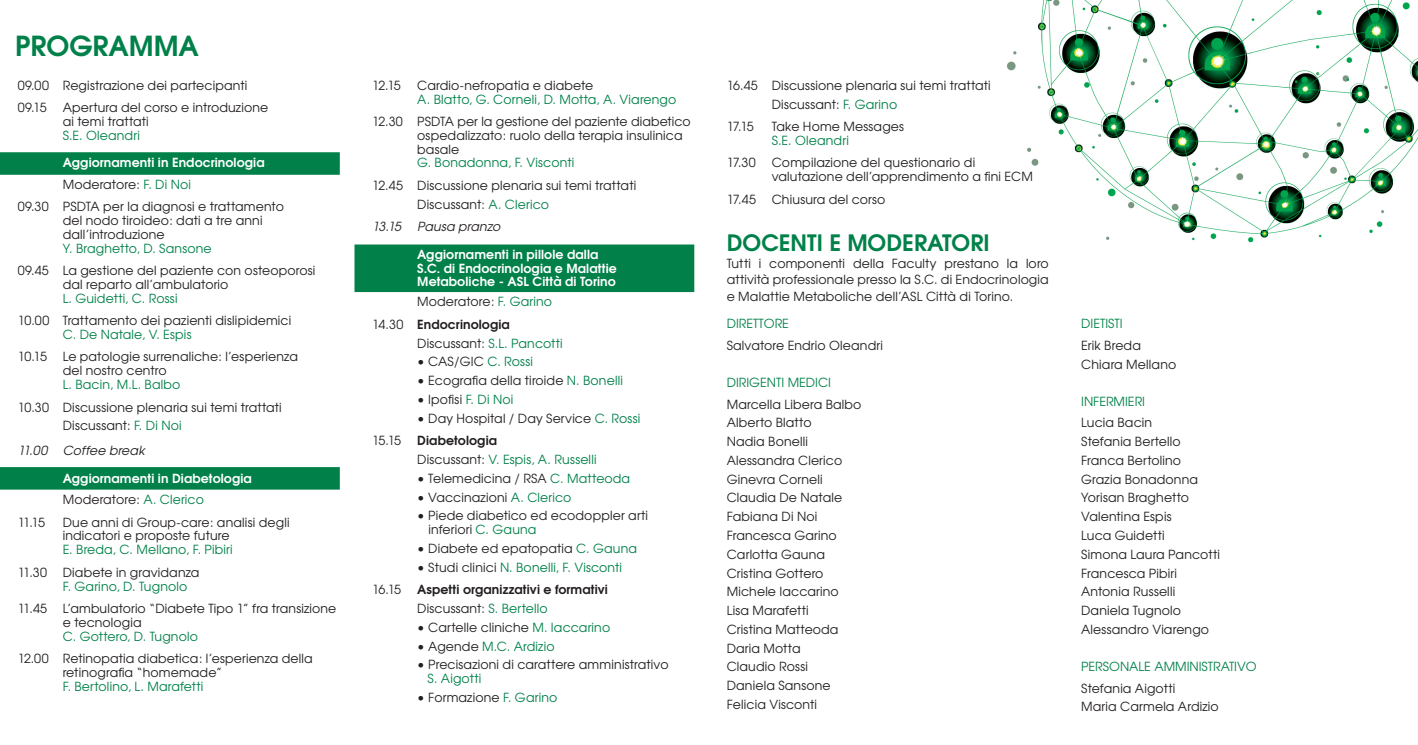
<style>
.page{position:relative;width:1418px;height:745px;background:#fff}
.page>*{position:absolute;margin:0;border:0;box-sizing:border-box;transform-origin:0 0}
.t1{font:600 27.5px "Avant Garde";color:#018149}
.t2{font:600 22.5px "Avant Garde";color:#018149}
.t3{font:12.5px/13.8px "Avant Garde";letter-spacing:.01em;color:#231f20}
.t4{font:12.5px "Avant Garde";letter-spacing:.01em;color:#018149}
.t5{font:600 12.5px/13.8px "Avant Garde";letter-spacing:.01em;color:#fff}
.t6{font:600 12.5px "Avant Garde";letter-spacing:.01em;color:#231f20}
.t7{font:italic 12.5px "Avant Garde";letter-spacing:.01em;color:#231f20}
.s1{color:#018149}
.s2{font-weight:400}
.s3{color:#231f20}
</style>
<div class="page">
<img style="left:1007px;top:0;width:410px;height:243px">
<div style="left:354px;top:244px;width:340px;height:48px;background:#018149"></div>
<div style="left:0;top:152px;width:340px;height:23px;background:#018149"></div>
<div style="left:0;top:467px;width:340px;height:22px;background:#018149"></div>
<p class="t1" style="left:15px;top:28px;width:185px">PROGRAMMA</p>
<p class="t3" style="left:18px;top:78px;width:231px">09.00 Registrazione dei partecipanti</p>
<p class="t3" style="left:18px;top:101px;width:30px">09.15</p>
<p class="t3" style="left:63px;top:101px;width:207px">Apertura del corso e introduzione</p>
<p class="t3" style="left:63px;top:114px;width:88px">ai temi trattati</p>
<p class="t4" style="left:63px;top:127px;width:79px">S.E. Oleandri</p>
<p class="t5" style="left:63px;top:156px;width:203px">Aggiornamenti in Endocrinologia</p>
<p class="t3" style="left:63px;top:177px;width:130px">Moderatore: <span class="s1">F. Di Noi</span></p>
<p class="t3" style="left:18px;top:199px;width:268px">09.30 PSDTA per la diagnosi e trattamento</p>
<p class="t3" style="left:63px;top:213px;width:201px">del nodo tiroideo: dati a tre anni dall’introduzione</p>
<p class="t4" style="left:63px;top:240px;width:150px">Y. Braghetto, D. Sansone</p>
<p class="t3" style="left:18px;top:263px;width:299px">09.45 La gestione del paziente con osteoporosi</p>
<p class="t3" style="left:63px;top:277px;width:167px">dal reparto all’ambulatorio</p>
<p class="t4" style="left:63px;top:290px;width:116px">L. Guidetti, C. Rossi</p>
<p class="t3" style="left:18px;top:313px;width:275px">10.00 Trattamento dei pazienti dislipidemici</p>
<p class="t4" style="left:63px;top:326px;width:130px">C. De Natale, V. Espis</p>
<p class="t3" style="left:18px;top:349px;width:31px">10.15</p>
<p class="t3" style="left:63px;top:349px;width:237px">Le patologie surrenaliche: l’esperienza</p>
<p class="t3" style="left:63px;top:363px;width:105px">del nostro centro</p>
<p class="t4" style="left:63px;top:376px;width:119px">L. Bacin, M.L. Balbo</p>
<p class="t3" style="left:18px;top:399px;width:265px">10.30 Discussione plenaria sui temi trattati</p>
<p class="t3" style="left:63px;top:418px;width:120px">Discussant: <span class="s1">F. Di Noi</span></p>
<p class="t7" style="left:18px;top:442px;width:128px">11.00 Coffee break</p>
<p class="t5" style="left:63px;top:471px;width:191px">Aggiornamenti in Diabetologia</p>
<p class="t3" style="left:63px;top:492px;width:143px">Moderatore: <span class="s1">A. Clerico</span></p>
<p class="t3" style="left:18px;top:514px;width:29px">11.15</p>
<p class="t3" style="left:63px;top:514px;width:228px">Due anni di Group-care: analisi degli indicatori e proposte future</p>
<p class="t4" style="left:63px;top:541px;width:171px">E. Breda, C. Mellano, F. Pibiri</p>
<p class="t3" style="left:18px;top:564px;width:31px">11.30</p>
<p class="t3" style="left:63px;top:564px;width:138px">Diabete in gravidanza</p>
<p class="t4" style="left:63px;top:577px;width:126px">F. Garino, D. Tugnolo</p>
<p class="t3" style="left:63px;top:601px;width:275px;text-indent:-45px">11.45 L’ambulatorio “Diabete Tipo 1” fra transizione e tecnologia</p>
<p class="t4" style="left:63px;top:627px;width:137px">C. Gottero, D. Tugnolo</p>
<p class="t3" style="left:63px;top:651px;width:251px;text-indent:-45px">12.00 Retinopatia diabetica: l’esperienza della retinografia “homemade”</p>
<p class="t4" style="left:63px;top:677px;width:142px">F. Bertolino, L. Marafetti</p>
<p class="t3" style="left:372px;top:78px;width:30px">12.15</p>
<p class="t3" style="left:417px;top:78px;width:178px">Cardio-nefropatia e diabete</p>
<p class="t4" style="left:417px;top:91px;width:261px">A. Blatto, G. Corneli, D. Motta, A. Viarengo</p>
<p class="t3" style="left:417px;top:114px;width:275px;text-indent:-45px">12.30 PSDTA per la gestione del paziente diabetico ospedalizzato: ruolo della terapia insulinica basale</p>
<p class="t4" style="left:417px;top:155px;width:158px">G. Bonadonna, F. Visconti</p>
<p class="t3" style="left:372px;top:178px;width:265px">12.45 Discussione plenaria sui temi trattati</p>
<p class="t3" style="left:417px;top:197px;width:133px">Discussant: <span class="s1">A. Clerico</span></p>
<p class="t7" style="left:372px;top:219px;width:30px">13.15</p>
<p class="t7" style="left:417px;top:219px;width:85px">Pausa pranzo</p>
<p class="t5" style="left:417px;top:247px;width:183px">Aggiornamenti in pillole dalla</p>
<p class="t5" style="left:417px;top:261px;width:201px">S.C. di Endocrinologia e Malattie<br>Metaboliche - ASL Città di Torino</p>
<p class="t3" style="left:417px;top:294px;width:136px">Moderatore: <span class="s1">F. Garino</span></p>
<p class="t6" style="left:372px;top:316px;width:139px"><span class="s2">14.30</span> Endocrinologia</p>
<p class="t4" style="left:417px;top:335px;width:147px"><span class="s3">Discussant:</span> S.L. Pancotti</p>
<p class="t3" style="left:417px;top:354px;width:117px">• CAS/GIC <span class="s1">C. Rossi</span></p>
<p class="t3" style="left:417px;top:373px;width:207px">• Ecografia della tiroide <span class="s1">N. Bonelli</span></p>
<p class="t3" style="left:417px;top:392px;width:98px">• Ipofisi <span class="s1">F. Di Noi</span></p>
<p class="t3" style="left:417px;top:411px;width:225px">• Day Hospital / Day Service <span class="s1">C. Rossi</span></p>
<p class="t3" style="left:372px;top:433px;width:30px">15.15</p>
<p class="t6" style="left:417px;top:432px;width:81px">Diabetologia</p>
<p class="t4" style="left:417px;top:451px;width:181px"><span class="s3">Discussant:</span> V. Espis, A. Russelli</p>
<p class="t3" style="left:417px;top:471px;width:214px">• Telemedicina / RSA <span class="s1">C. Matteoda</span></p>
<p class="t3" style="left:417px;top:489px;width:156px">• Vaccinazioni <span class="s1">A. Clerico</span></p>
<p class="t3" style="left:428px;top:508px;width:221px;text-indent:-11px">• Piede diabetico ed ecodoppler arti inferiori <span class="s1">C. Gauna</span></p>
<p class="t3" style="left:417px;top:541px;width:221px">• Diabete ed epatopatia <span class="s1">C. Gauna</span></p>
<p class="t4" style="left:417px;top:559px;width:206px"><span class="s3">• Studi clinici</span> N. Bonelli, F. Visconti</p>
<p class="t3" style="left:372px;top:582px;width:30px">16.15</p>
<p class="t6" style="left:417px;top:581px;width:192px">Aspetti organizzativi e formativi</p>
<p class="t3" style="left:417px;top:601px;width:132px">Discussant: <span class="s1">S. Bertello</span></p>
<p class="t3" style="left:417px;top:619px;width:194px">• Cartelle cliniche <span class="s1">M. Iaccarino</span></p>
<p class="t4" style="left:417px;top:637px;width:139px"><span class="s3">• Agende</span> M.C. Ardizio</p>
<p class="t3" style="left:417px;top:657px;width:253px">• Precisazioni di carattere amministrativo</p>
<p class="t4" style="left:427px;top:670px;width:55px">S. Aigotti</p>
<p class="t3" style="left:417px;top:689px;width:142px">• Formazione <span class="s1">F. Garino</span></p>
<p class="t3" style="left:726px;top:78px;width:265px">16.45 Discussione plenaria sui temi trattati</p>
<p class="t3" style="left:771px;top:97px;width:127px">Discussant: <span class="s1">F. Garino</span></p>
<p class="t3" style="left:726px;top:119px;width:29px">17.15</p>
<p class="t3" style="left:771px;top:119px;width:134px">Take Home Messages</p>
<p class="t4" style="left:771px;top:132px;width:79px">S.E. Oleandri</p>
<p class="t3" style="left:726px;top:156px;width:31px">17.30</p>
<p class="t3" style="left:771px;top:156px;width:263px">Compilazione del questionario di valutazione dell’apprendimento a fini ECM</p>
<p class="t3" style="left:726px;top:192px;width:31px">17.45</p>
<p class="t3" style="left:771px;top:192px;width:115px">Chiusura del corso</p>
<p class="t2" style="left:726px;top:228px;width:264px">DOCENTI E MODERATORI</p>
<p class="t3" style="left:726px;top:255px;width:323px;line-height:16.2px;text-align:justify">Tutti i componenti della Faculty prestano la loro attività professionale presso la S.C. di Endocrinologia e Malattie Metaboliche dell’ASL Città di Torino.</p>
<p class="t4" style="left:726px;top:316px;width:64px">DIRETTORE</p>
<p class="t3" style="left:726px;top:338px;width:158px">Salvatore Endrio Oleandri</p>
<p class="t4" style="left:726px;top:374px;width:106px">DIRIGENTI MEDICI</p>
<p class="t3" style="left:726px;top:397px;width:136px">Marcella Libera Balbo</p>
<p class="t3" style="left:726px;top:415px;width:86px">Alberto Blatto</p>
<p class="t3" style="left:726px;top:434px;width:83px">Nadia Bonelli</p>
<p class="t3" style="left:726px;top:453px;width:117px">Alessandra Clerico</p>
<p class="t3" style="left:726px;top:472px;width:97px">Ginevra Corneli</p>
<p class="t3" style="left:726px;top:490px;width:117px">Claudia De Natale</p>
<p class="t3" style="left:726px;top:509px;width:92px">Fabiana Di Noi</p>
<p class="t3" style="left:726px;top:528px;width:111px">Francesca Garino</p>
<p class="t3" style="left:726px;top:547px;width:100px">Carlotta Gauna</p>
<p class="t3" style="left:726px;top:565px;width:98px">Cristina Gottero</p>
<p class="t3" style="left:726px;top:584px;width:114px">Michele Iaccarino</p>
<p class="t3" style="left:726px;top:603px;width:83px">Lisa Marafetti</p>
<p class="t3" style="left:726px;top:622px;width:113px">Cristina Matteoda</p>
<p class="t3" style="left:726px;top:640px;width:75px">Daria Motta</p>
<p class="t3" style="left:726px;top:659px;width:83px">Claudio Rossi</p>
<p class="t3" style="left:726px;top:678px;width:105px">Daniela Sansone</p>
<p class="t3" style="left:726px;top:697px;width:92px">Felicia Visconti</p>
<p class="t4" style="left:1081px;top:316px;width:43px">DIETISTI</p>
<p class="t3" style="left:1081px;top:338px;width:61px">Erik Breda</p>
<p class="t3" style="left:1081px;top:357px;width:96px">Chiara Mellano</p>
<p class="t4" style="left:1081px;top:393px;width:65px">INFERMIERI</p>
<p class="t3" style="left:1081px;top:415px;width:72px">Lucia Bacin</p>
<p class="t3" style="left:1081px;top:434px;width:101px">Stefania Bertello</p>
<p class="t3" style="left:1081px;top:453px;width:101px">Franca Bertolino</p>
<p class="t3" style="left:1081px;top:472px;width:118px">Grazia Bonadonna</p>
<p class="t3" style="left:1081px;top:490px;width:109px">Yorisan Braghetto</p>
<p class="t3" style="left:1081px;top:509px;width:92px">Valentina Espis</p>
<p class="t3" style="left:1081px;top:528px;width:85px">Luca Guidetti</p>
<p class="t3" style="left:1081px;top:547px;width:140px">Simona Laura Pancotti</p>
<p class="t3" style="left:1081px;top:565px;width:97px">Francesca Pibiri</p>
<p class="t3" style="left:1081px;top:584px;width:95px">Antonia Russelli</p>
<p class="t3" style="left:1081px;top:603px;width:101px">Daniela Tugnolo</p>
<p class="t3" style="left:1081px;top:622px;width:129px">Alessandro Viarengo</p>
<p class="t4" style="left:1081px;top:658px;width:177px">PERSONALE AMMINISTRATIVO</p>
<p class="t3" style="left:1081px;top:680px;width:96px">Stefania Aigotti</p>
<p class="t3" style="left:1081px;top:699px;width:139px">Maria Carmela Ardizio</p>
</div>
